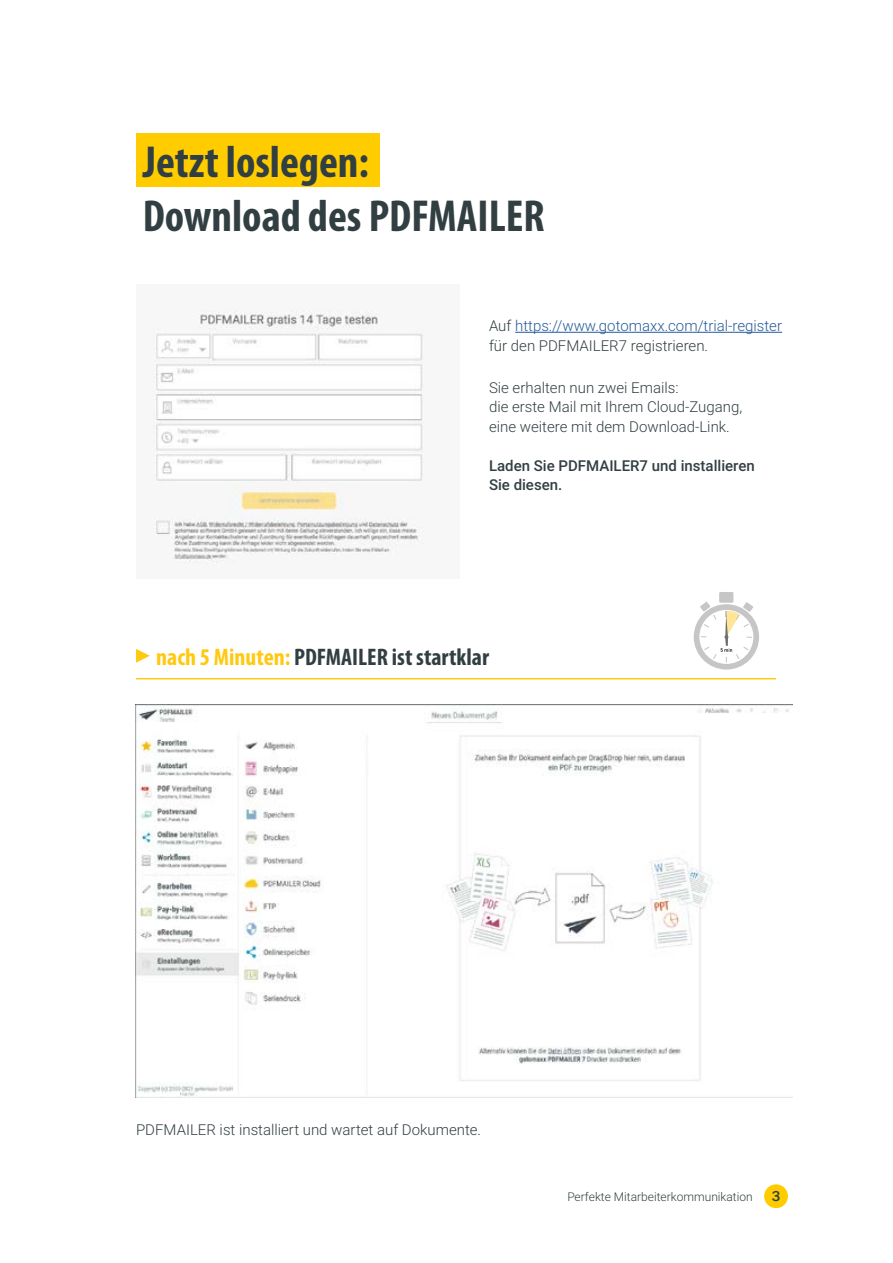
<style>
.page{position:relative;width:893px;height:1263px;background:#fff}
.page>*{position:absolute;margin:0;border:0;box-sizing:border-box;transform-origin:0 0}
.t1{font:700 condensed 45px/54px "Myriad Pro";color:#323f42}
.t2{font:700 condensed 24px "Myriad Pro";color:#323f42}
.t3{font:300 15px/19.5px "Roboto";color:#323f42}
.t4{font:300 15px/19.5px "Roboto";color:#275b9b}
.t5{font:500 15px/19.5px "Roboto";color:#323f42}
.t6{font:500 14.7px "Franklin Gothic";color:#323f42}
.t7{font:300 12px "Roboto";color:#323f42}
.s1{color:#323f42}
.s2{color:#ffc90f}
</style>
<div class="page">
<div style="left:764px;top:1184px;width:24px;height:24px;background:#fc0;border-radius:50%"></div>
<img style="left:136px;top:704px;width:656px;height:394px">
<div style="left:136px;top:133px;width:243px;height:54px;background:#fc0"></div>
<hr style="left:515px;top:332px;width:267px;height:1px;background:#275b9b">
<img style="left:154px;top:311px;width:270px;height:253px">
<div style="left:719px;top:592px;width:14px;height:11px;background:#c6c6c6"></div>
<svg style="left:694px;top:602px;width:65px;height:67px"></svg>
<svg style="left:136px;top:649px;width:14px;height:14px"></svg>
<hr style="left:136px;top:678px;width:640px;height:1px;background:#ffc90f">
<h1 class="t1" style="left:143px;top:136px;width:403px">Jetzt loslegen:<br>Download des PDFMAILER</h1>
<p class="t4" style="left:489px;top:316px;width:295px"><span class="s1">Auf</span> https://www.gotomaxx.com/trial-register <span class="s1">für den PDFMAILER7 registrieren.</span></p>
<p class="t3" style="left:489px;top:377px;width:255px">Sie erhalten nun zwei Emails:<br>die erste Mail mit Ihrem Cloud-Zugang, eine weitere mit dem Download-Link.</p>
<p class="t5" style="left:489px;top:455px;width:267px">Laden Sie PDFMAILER7 und installieren<br>Sie diesen.</p>
<h2 class="t2" style="left:156px;top:644px;width:334px"><span class="s2">nach 5 Minuten:</span> PDFMAILER ist startklar</h2>
<p class="t3" style="left:136px;top:1119px;width:347px">PDFMAILER ist installiert und wartet auf Dokumente.</p>
<p class="t7" style="left:567px;top:1188px;width:187px">Perfekte Mitarbeiterkommunikation</p>
<p class="t6" style="left:772px;top:1187px;width:10px">3</p>
</div>
